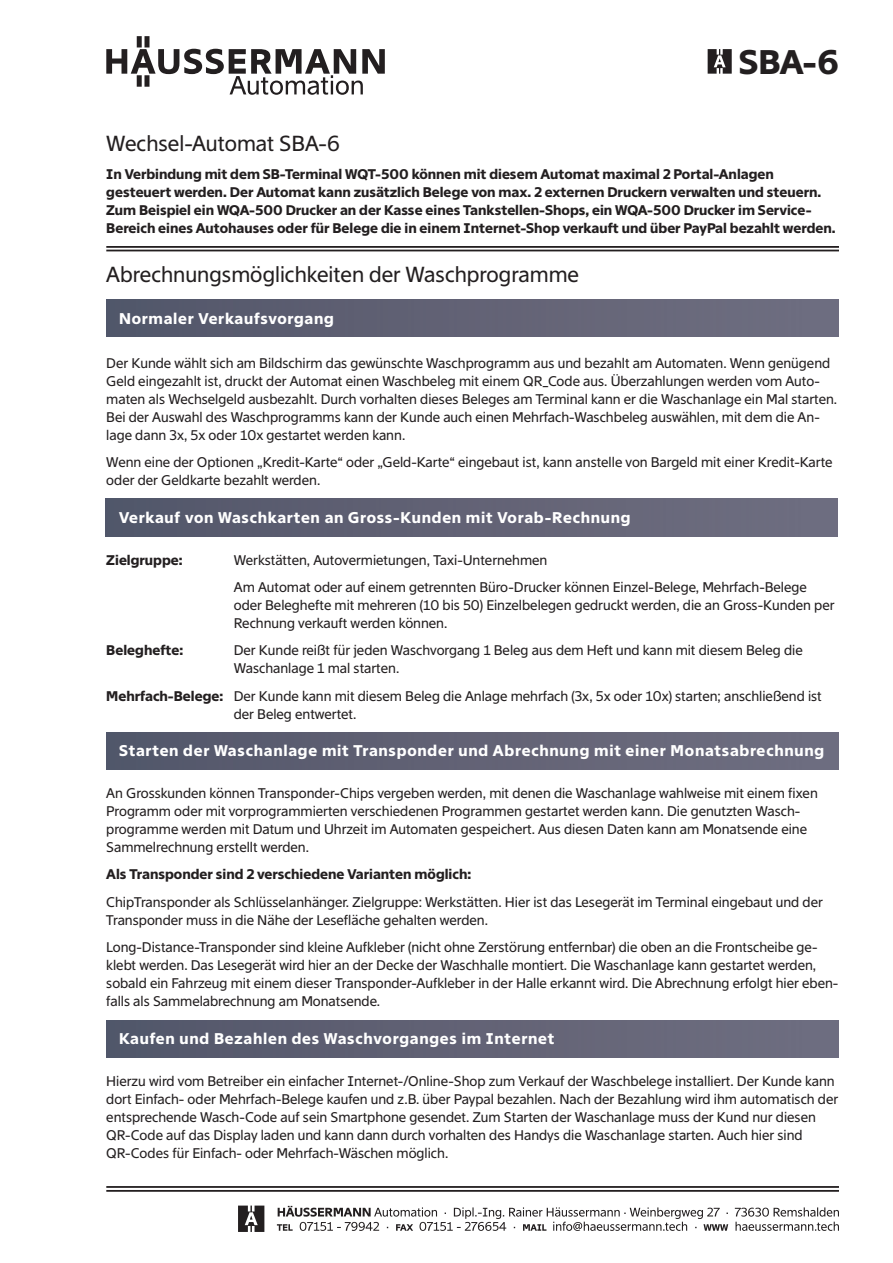
<style>
.page{position:relative;width:893px;height:1263px;background:#fff}
.page>*{position:absolute;margin:0;border:0;box-sizing:border-box;transform-origin:0 0}
.t1{font:700 33px "Suisse Sign";color:#231f20}
.t2{font:21px "Suisse Sign";color:#231f20}
.t3{font:700 15px "Suisse Sign";letter-spacing:.05em;color:#fff}
.t4{font:13.5px/18px "Suisse Sign";color:#231f20}
.t5{font:700 13.5px/18px "Suisse Sign";color:#231f20}
.s1{font-weight:700}
</style>
<div class="page">
<svg style="left:277px;top:1206px;width:562px;height:25px"></svg>
<svg style="left:238px;top:1205px;width:26px;height:27px"></svg>
<svg style="left:106px;top:36px;width:279px;height:59px"></svg>
<hr style="left:106px;top:1190px;width:733px;height:2px;background:#231f20">
<hr style="left:106px;top:1186px;width:733px;height:2px;background:#231f20">
<div style="left:106px;top:1020px;width:733px;height:37px;background:linear-gradient(to right,#53566a,#706e81)"></div>
<div style="left:106px;top:732px;width:733px;height:37px;background:linear-gradient(to right,#53566a,#706e81)"></div>
<div style="left:105px;top:499px;width:733px;height:37px;background:linear-gradient(to right,#53566a,#706e81)"></div>
<hr style="left:106px;top:250px;width:733px;height:1px;background:#231f20">
<hr style="left:106px;top:246px;width:733px;height:2px;background:#231f20">
<svg style="left:708px;top:49px;width:24px;height:25px"></svg>
<div style="left:106px;top:299px;width:733px;height:38px;background:linear-gradient(to right,#53566a,#706e81)"></div>
<h1 class="t1" style="left:739px;top:43px;width:102px">SBA-6</h1>
<h2 class="t2" style="left:106px;top:132px;width:235px">Wechsel-Automat SBA-6</h2>
<p class="t5" style="left:106px;top:165px;width:731px">In Verbindung mit dem SB-Terminal WQT-500 können mit diesem Automat maximal 2 Portal-Anlagen gesteuert werden. Der Automat kann zusätzlich Belege von max. 2 externen Druckern verwalten und steuern.<br>Zum Beispiel ein WQA-500 Drucker an der Kasse eines Tankstellen-Shops, ein WQA-500 Drucker im Service-Bereich eines Autohauses oder für Belege die in einem Internet-Shop verkauft und über PayPal bezahlt werden.</p>
<h2 class="t2" style="left:106px;top:262px;width:474px">Abrechnungsmöglichkeiten der Waschprogramme</h2>
<p class="t3" style="left:119px;top:310px;width:216px">Normaler Verkaufsvorgang</p>
<p class="t4" style="left:106px;top:354px;width:732px">Der Kunde wählt sich am Bildschirm das gewünschte Waschprogramm aus und bezahlt am Automaten. Wenn genügend Geld eingezahlt ist, druckt der Automat einen Waschbeleg mit einem QR_Code aus. Überzahlungen werden vom Auto&shy;maten als Wechselgeld ausbezahlt. Durch vorhalten dieses Beleges am Terminal kann er die Waschanlage ein Mal starten.<br>Bei der Auswahl des Waschprogramms kann der Kunde auch einen Mehrfach-Waschbeleg auswählen, mit dem die An&shy;lage dann 3x, 5x oder 10x gestartet werden kann.</p>
<p class="t4" style="left:106px;top:453px;width:728px">Wenn eine der Optionen „Kredit-Karte“ oder „Geld-Karte“ eingebaut ist, kann anstelle von Bargeld mit einer Kredit-Karte oder der Geldkarte bezahlt werden.</p>
<p class="t3" style="left:119px;top:509px;width:513px">Verkauf von Waschkarten an Gross-Kunden mit Vorab-Rechnung</p>
<p class="t5" style="left:106px;top:551px;width:78px">Zielgruppe:</p>
<p class="t4" style="left:234px;top:546px;width:575px;line-height:27.3px">Werkstätten, Autovermietungen, Taxi-Unternehmen<br>Am Automat oder auf einem getrennten Büro-Drucker können Einzel-Belege, Mehrfach-Belege</p>
<p class="t4" style="left:234px;top:596px;width:602px">oder Beleghefte mit mehreren (10 bis 50) Einzelbelegen gedruckt werden, die an Gross-Kunden per<br>Rechnung verkauft werden können.</p>
<p class="t5" style="left:106px;top:642px;width:78px">Beleghefte:</p>
<p class="t4" style="left:234px;top:642px;width:570px">Der Kunde reißt für jeden Waschvorgang 1 Beleg aus dem Heft und kann mit diesem Beleg die<br>Waschanlage 1 mal starten.</p>
<p class="t4" style="left:234px;top:687px;width:589px;text-indent:-127px"><span class="s1">Mehrfach-Belege:</span> Der Kunde kann mit diesem Beleg die Anlage mehrfach (3x, 5x oder 10x) starten; anschließend ist der Beleg entwertet.</p>
<p class="t3" style="left:119px;top:742px;width:707px">Starten der Waschanlage mit Transponder und Abrechnung mit einer Monatsabrechnung</p>
<p class="t4" style="left:106px;top:784px;width:713px">An Grosskunden können Transponder-Chips vergeben werden, mit denen die Waschanlage wahlweise mit einem fixen Programm oder mit vorprogrammierten verschiedenen Programmen gestartet werden kann. Die genutzten Wasch&shy;programme werden mit Datum und Uhrzeit im Automaten gespeichert. Aus diesen Daten kann am Monatsende eine Sammelrechnung erstellt werden.</p>
<p class="t5" style="left:106px;top:866px;width:366px">Als Transponder sind 2 verschiedene Varianten möglich:</p>
<p class="t4" style="left:106px;top:893px;width:718px">ChipTransponder als Schlüsselanhänger. Zielgruppe: Werkstätten. Hier ist das Lesegerät im Terminal eingebaut und der<br>Transponder muss in die Nähe der Lesefläche gehalten werden.</p>
<p class="t4" style="left:106px;top:938px;width:733px">Long-Distance-Transponder sind kleine Aufkleber (nicht ohne Zerstörung entfernbar) die oben an die Frontscheibe ge&shy;klebt werden. Das Lesegerät wird hier an der Decke der Waschhalle montiert. Die Waschanlage kann gestartet werden, sobald ein Fahrzeug mit einem dieser Transponder-Aufkleber in der Halle erkannt wird. Die Abrechnung erfolgt hier eben&shy;falls als Sammelabrechnung am Monatsende.</p>
<p class="t3" style="left:119px;top:1029px;width:437px">Kaufen und Bezahlen des Waschvorganges im Internet</p>
<p class="t4" style="left:106px;top:1072px;width:733px">Hierzu wird vom Betreiber ein einfacher Internet-/Online-Shop zum Verkauf der Waschbelege installiert. Der Kunde kann dort Einfach- oder Mehrfach-Belege kaufen und z.B. über Paypal bezahlen. Nach der Bezahlung wird ihm automatisch der entsprechende Wasch-Code auf sein Smartphone gesendet. Zum Starten der Waschanlage muss der Kund nur diesen QR-Code auf das Display laden und kann dann durch vorhalten des Handys die Waschanlage starten. Auch hier sind QR-Codes für Einfach- oder Mehrfach-Wäschen möglich.</p>
</div>
